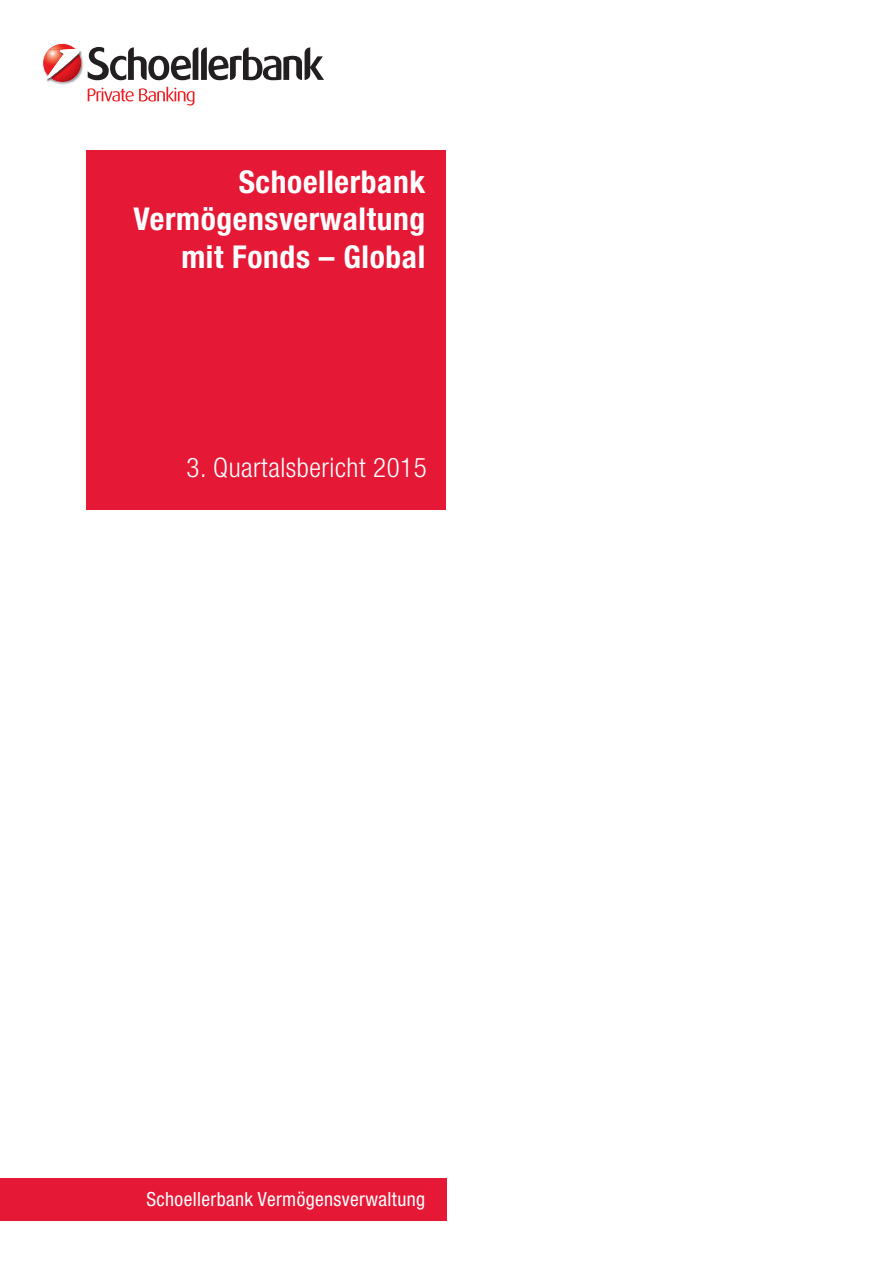
<style>
.page{position:relative;width:893px;height:1263px;background:#fff}
.page>*{position:absolute;margin:0;border:0;box-sizing:border-box;transform-origin:0 0}
.t1{font:700 condensed 31.5px/37.8px "Helvetica Neue LT Std";letter-spacing:.02em;color:#fff;text-align:right}
.t2{font:300 condensed 27px "Helvetica Neue LT Std";letter-spacing:.02em;color:#fff}
.t3{font:condensed 19.5px "Helvetica Neue LT Std";letter-spacing:.02em;color:#fff}
</style>
<div class="page">
<img style="left:42px;top:57px;width:42px;height:28px">
<img style="left:43px;top:53px;width:3px;height:20px">
<img style="left:81px;top:51px;width:1px;height:31px">
<img style="left:46px;top:51px;width:35px;height:31px">
<svg style="left:46px;top:44px;width:34px;height:36px"></svg>
<svg style="left:88px;top:87px;width:106px;height:19px"></svg>
<svg style="left:88px;top:47px;width:236px;height:33px"></svg>
<div style="left:0;top:1178px;width:446px;height:42px;background:#e51836"></div>
<div style="left:86px;top:150px;width:360px;height:359px;background:#e51836"></div>
<p class="t1" style="left:134px;top:162px;width:293px">Schoellerbank<br>Vermögensverwaltung mit Fonds – Global</p>
<p class="t2" style="left:187px;top:452px;width:242px">3. Quartalsbericht 2015</p>
<p class="t3" style="left:146px;top:1188px;width:280px">Schoellerbank Vermögensverwaltung</p>
</div>
